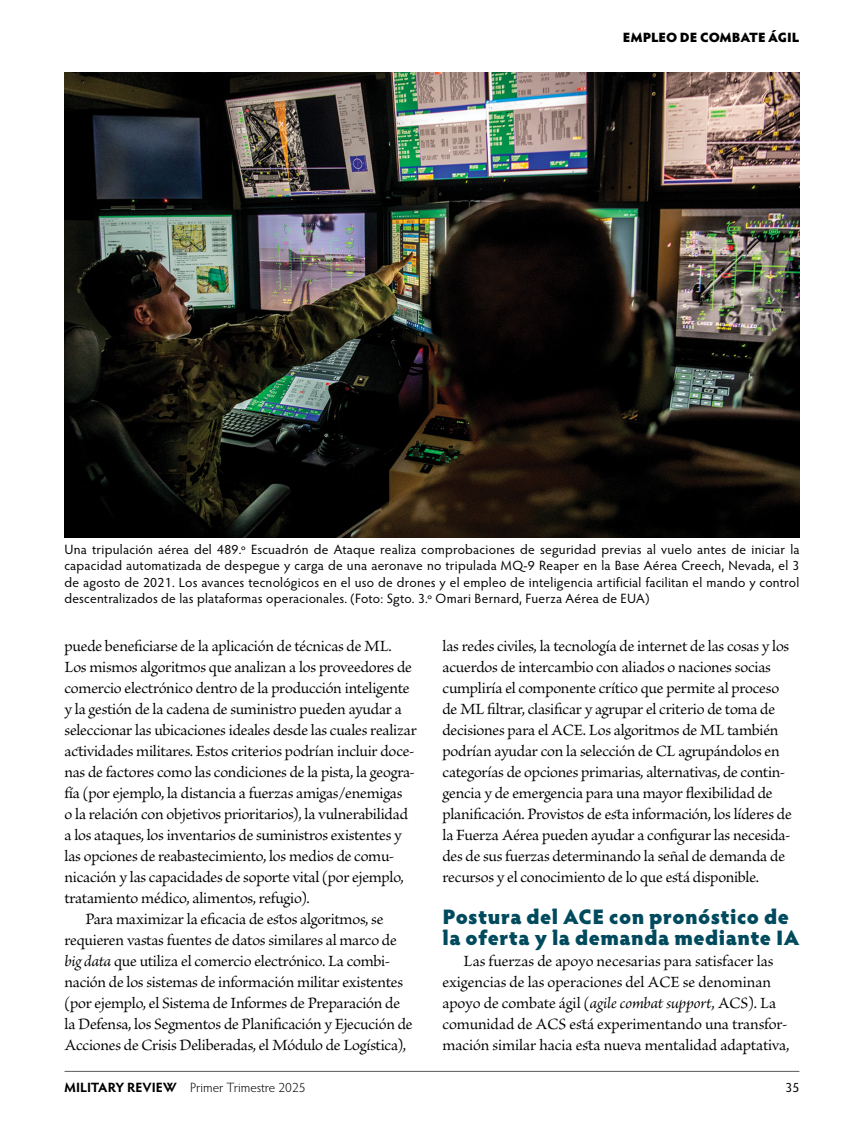
<style>
.page{position:relative;width:864px;height:1134px;background:#fff}
.page>*{position:absolute;margin:0;border:0;box-sizing:border-box;transform-origin:0 0}
.subhead{font:900 21px/21px "Hypatia Sans Pro";letter-spacing:.02em;color:#004a5d}
.body{font:16.5px/21px "Brioso Pro";letter-spacing:-.015em;color:#000}
.cutline{font:13.5px/16.5px "Hypatia Sans Pro";letter-spacing:.015em;color:#000;text-align:justify}
.t1{font:300 13.5px "Hypatia Sans Pro";letter-spacing:-.005em;color:#000}
.t2{font:900 13.5px "Hypatia Sans Pro";letter-spacing:-.005em;color:#000}
.s1{font-style:italic}
.s2{font-weight:700}
</style>
<div class="page">
<hr style="left:65px;top:1071px;width:734px;height:1px;background:#58595b">
<img style="left:64px;top:73px;width:736px;height:464px">
<p class="t2" style="left:623px;top:27px;width:178px">EMPLEO DE COMBATE ÁGIL</p>
<p class="cutline" style="left:64px;top:540px;width:737px">Una tripulación aérea del 489.º Escuadrón de Ataque realiza comprobaciones de seguridad previas al vuelo antes de iniciar la capacidad automatizada de despegue y carga de una aeronave no tripulada MQ-9 Reaper en la Base Aérea Creech, Nevada, el 3 de agosto de 2021. Los avances tecnológicos en el uso de drones y el empleo de inteligencia artificial facilitan el mando y control descentralizados de las plataformas operacionales. (Foto: Sgto. 3.o Omari Bernard, Fuerza Aérea de EUA)</p>
<p class="body" style="left:64px;top:636px;width:354px">puede beneficiarse de la aplicación de técnicas de ML.<br>Los mismos algoritmos que analizan a los proveedores de comercio electrónico dentro de la producción inteligente y la gestión de la cadena de suministro pueden ayudar a seleccionar las ubicaciones ideales desde las cuales realizar actividades militares. Estos criterios podrían incluir doce&shy;nas de factores como las condiciones de la pista, la geogra&shy;fía (por ejemplo, la distancia a fuerzas amigas/enemigas<br>o la relación con objetivos prioritarios), la vulnerabilidad a los ataques, los inventarios de suministros existentes y las opciones de reabastecimiento, los medios de comu&shy;nicación y las capacidades de soporte vital (por ejemplo, tratamiento médico, alimentos, refugio).</p>
<p class="body" style="left:64px;top:909px;width:350px;text-indent:21px">Para maximizar la eficacia de estos algoritmos, se requieren vastas fuentes de datos similares al marco de <span class="s1">big data</span> que utiliza el comercio electrónico. La combi&shy;nación de los sistemas de información militar existentes (por ejemplo, el Sistema de Informes de Preparación de la Defensa, los Segmentos de Planificación y Ejecución de Acciones de Crisis Deliberadas, el Módulo de Logística),</p>
<p class="body" style="left:442px;top:636px;width:351px">las redes civiles, la tecnología de internet de las cosas y los acuerdos de intercambio con aliados o naciones socias cumpliría el componente crítico que permite al proceso de ML filtrar, clasificar y agrupar el criterio de toma de decisiones para el ACE. Los algoritmos de ML también podrían ayudar con la selección de CL agrupándolos en categorías de opciones primarias, alternativas, de contin&shy;gencia y de emergencia para una mayor flexibilidad de planificación. Provistos de esta información, los líderes de la Fuerza Aérea pueden ayudar a configurar las necesida&shy;des de sus fuerzas determinando la señal de demanda de recursos y el conocimiento de lo que está disponible.</p>
<h2 class="subhead" style="left:442px;top:905px;width:359px">Postura del ACE con pronóstico de la oferta y la demanda mediante IA</h2>
<p class="body" style="left:442px;top:951px;width:349px;text-indent:21px">Las fuerzas de apoyo necesarias para satisfacer las exigencias de las operaciones del ACE se denominan apoyo de combate ágil (<span class="s1">agile combat support</span>, ACS). La comunidad de ACS está experimentando una transfor&shy;mación similar hacia esta nueva mentalidad adaptativa,</p>
<p class="t1" style="left:64px;top:1079px;width:243px"><span class="s2">MILITARY REVIEW</span> Primer Trimestre 2025</p>
<p class="cutline" style="left:786px;top:1079px;width:15px">35</p>
</div>
